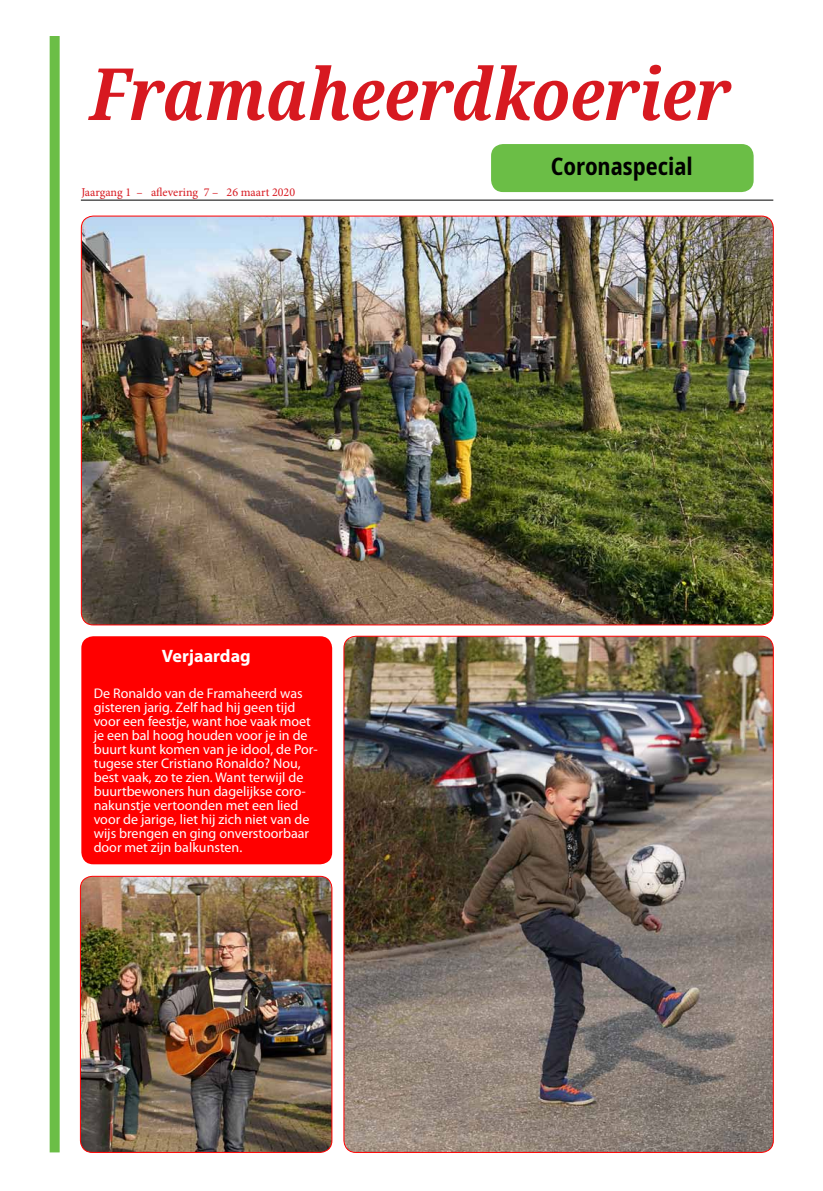
<style>
.page{position:relative;width:823px;height:1191px;background:#fff}
.page>*{position:absolute;margin:0;border:0;box-sizing:border-box;transform-origin:0 0}
.t1{font:italic 700 condensed 72px "Noto Serif";color:#d71920}
.t2{font:700 condensed 24px "Noto Sans";color:#000}
.t3{font:700 18px "Myriad Pro";color:#fff}
.t4{font:14px/14px "Myriad Pro";color:#fff}
.t5{font:12px "Minion Pro";color:#d71920}
</style>
<div class="page">
<img style="left:81px;top:216px;width:691px;height:409px">
<div style="left:491px;top:144px;width:262px;height:48px;background:#6bbe46;border-radius:12px"></div>
<hr style="left:81px;top:200px;width:691px;height:1px;background:#000">
<img style="left:344px;top:636px;width:428px;height:516px">
<img style="left:80px;top:876px;width:252px;height:276px">
<div style="left:80px;top:876px;width:252px;height:276px;border:1px solid #f00;border-radius:12px"></div>
<div style="left:81px;top:636px;width:251px;height:228px;background:#f00;border-radius:12px"></div>
<div style="left:50px;top:36px;width:10px;height:1116px;background:#6bbe46"></div>
<h1 class="t1" style="left:89px;top:44px;width:641px">Framaheerdkoerier</h1>
<h2 class="t2" style="left:550px;top:149px;width:143px">Coronaspecial</h2>
<p class="t5" style="left:81px;top:184px;width:215px">Jaargang 1 – aflevering 7 – 26 maart 2020</p>
<p class="t3" style="left:162px;top:644px;width:90px">Verjaardag</p>
<p class="t4" style="left:94px;top:686px;width:225px">De Ronaldo van de Framaheerd was gisteren jarig. Zelf had hij geen tijd voor een feestje, want hoe vaak moet je een bal hoog houden voor je in de buurt kunt komen van je idool, de Por&shy;tugese ster Cristiano Ronaldo? Nou, best vaak, zo te zien. Want terwijl de buurtbewoners hun dagelijkse coro&shy;nakunstje vertoonden met een lied voor de jarige, liet hij zich niet van de wijs brengen en ging onverstoorbaar door met zijn balkunsten.</p>
</div>
